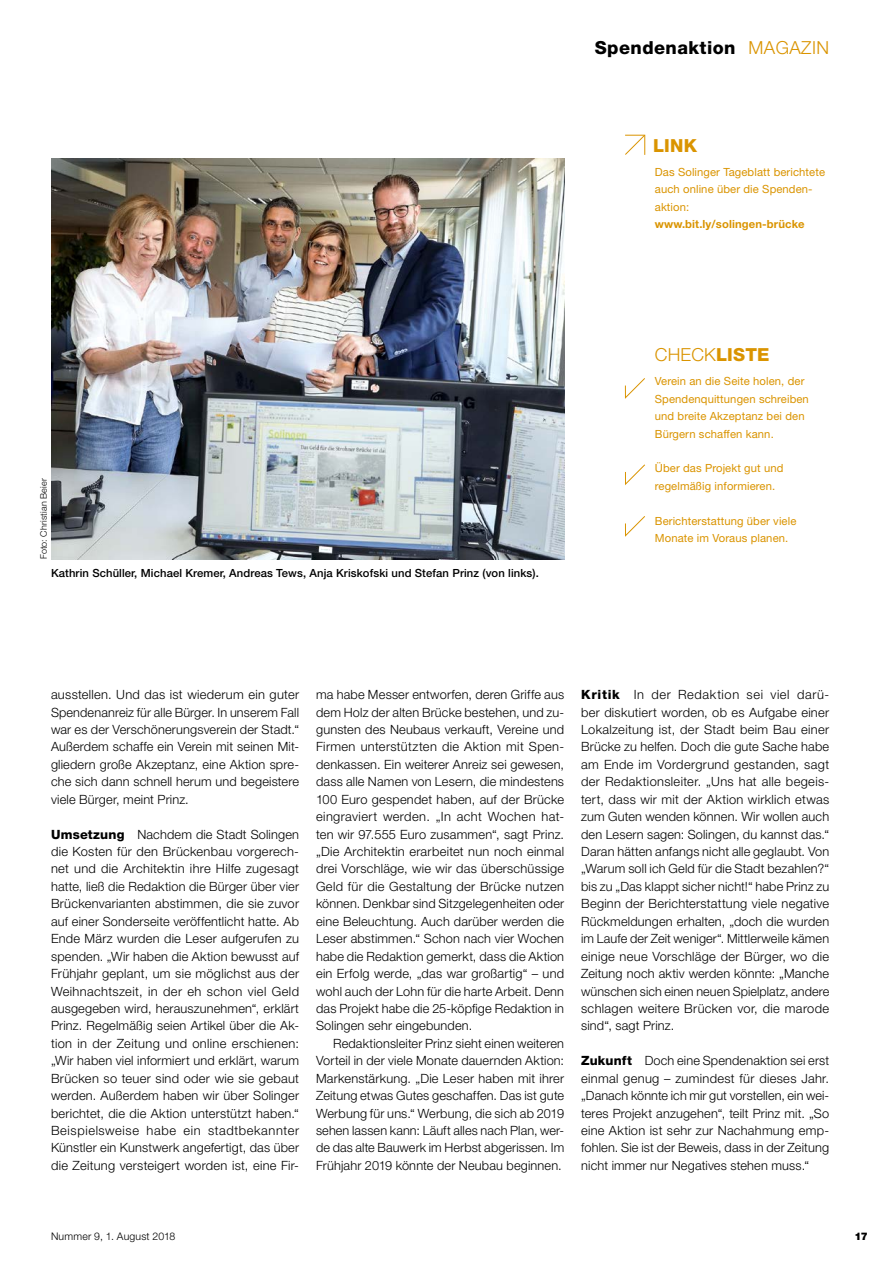
<style>
.page{position:relative;width:893px;height:1263px;background:#fff}
.page>*{position:absolute;margin:0;border:0;box-sizing:border-box;transform-origin:0 0}
.t1{font:800 18px "Helvetica Neue LT Std";letter-spacing:.025em;color:#000}
.t2{font:300 18px "Helvetica Neue LT Std";letter-spacing:.01em;color:#da9400}
.t3{font:800 18px "Helvetica Neue LT Std";color:#da9400}
.t4{font:300 12.75px/17.4px "Helvetica Neue LT Std";letter-spacing:.015em;color:#000;text-align:justify}
.t5{font:11.25px/17.4px "Helvetica Neue LT Std";letter-spacing:.01em;color:#da9400}
.t6{font:500 11.25px "Helvetica Neue LT Std";letter-spacing:.01em;color:#000}
.t7{font:700 11.25px "Helvetica Neue LT Std";letter-spacing:.01em;color:#da9400}
.t8{font:300 10.5px "Helvetica Neue LT Std";letter-spacing:.02em;color:#000}
.t9{font:900 10.5px "Helvetica Neue LT Std";color:#000}
.t10{font:300 9px "Helvetica Neue LT Std";letter-spacing:.025em;color:#000}
.s1{font-weight:300;color:#da9400}
.s2{font-weight:800}
</style>
<div class="page">
<img style="left:51px;top:159px;width:513px;height:401px">
<svg style="left:625px;top:134px;width:21px;height:21px"></svg>
<svg style="left:625px;top:378px;width:20px;height:21px"></svg>
<svg style="left:625px;top:464px;width:20px;height:22px"></svg>
<svg style="left:625px;top:516px;width:20px;height:21px"></svg>
<h1 class="t1" style="left:595px;top:37px;width:236px">Spendenaktion <span class="s1">MAGAZIN</span></h1>
<h1 class="t3" style="left:653px;top:135px;width:46px">LINK</h1>
<p class="t5" style="left:655px;top:163px;width:172px">Das Solinger Tageblatt berichtete auch online über die Spenden&shy;aktion:</p>
<p class="t7" style="left:655px;top:217px;width:151px">www.bit.ly/solingen-brücke</p>
<p class="t10" style="left:38px;top:559px;width:83px;rotate:-90deg">Foto: Christian Beier</p>
<p class="t6" style="left:51px;top:566px;width:489px">Kathrin Schüller, Michael Kremer, Andreas Tews, Anja Kriskofski und Stefan Prinz (von links).</p>
<h1 class="t2" style="left:655px;top:343px;width:116px">CHECK<span class="s2">LISTE</span></h1>
<p class="t5" style="left:655px;top:372px;width:156px">Verein an die Seite holen, der<br>Spendenquittungen schreiben und breite Akzeptanz bei den<br>Bürgern schaffen kann.</p>
<p class="t5" style="left:655px;top:460px;width:130px">Über das Projekt gut und regelmäßig informieren.</p>
<p class="t5" style="left:655px;top:512px;width:143px">Berichterstattung über viele<br>Monate im Voraus planen.</p>
<p class="t4" style="left:51px;top:686px;width:250px">ausstellen. Und das ist wiederum ein guter Spendenanreiz für alle Bürger. In unserem Fall war es der Verschönerungsverein der Stadt.“ Außerdem schaffe ein Verein mit seinen Mit&shy;gliedern große Akzeptanz, eine Aktion spre&shy;che sich dann schnell herum und begeistere viele Bürger, meint Prinz.</p>
<p class="t4" style="left:51px;top:825px;width:250px"><span class="s2">Umsetzung</span> Nachdem die Stadt Solingen die Kosten für den Brückenbau vorgerech&shy;net und die Architektin ihre Hilfe zugesagt hatte, ließ die Redaktion die Bürger über vier Brückenvarianten abstimmen, die sie zuvor auf einer Sonderseite veröffentlicht hatte. Ab Ende März wurden die Leser aufgerufen zu spenden. „Wir haben die Aktion bewusst auf Frühjahr geplant, um sie möglichst aus der Weihnachtszeit, in der eh schon viel Geld ausgegeben wird, herauszunehmen“, erklärt Prinz. Regelmäßig seien Artikel über die Ak&shy;tion in der Zeitung und online erschienen: „Wir haben viel informiert und erklärt, warum Brücken so teuer sind oder wie sie gebaut werden. Außerdem haben wir über Solinger berichtet, die die Aktion unterstützt haben.“ Beispielsweise habe ein stadtbekannter Künstler ein Kunstwerk angefertigt, das über die Zeitung versteigert worden ist, eine Fir-</p>
<p class="t4" style="left:316px;top:686px;width:250px">ma habe Messer entworfen, deren Griffe aus dem Holz der alten Brücke bestehen, und zu&shy;gunsten des Neubaus verkauft, Vereine und Firmen unterstützten die Aktion mit Spen&shy;denkassen. Ein weiterer Anreiz sei gewesen, dass alle Namen von Lesern, die mindestens 100 Euro gespendet haben, auf der Brücke eingraviert werden. „In acht Wochen hat&shy;ten wir 97.555 Euro zusammen“, sagt Prinz. „Die Architektin erarbeitet nun noch einmal drei Vorschläge, wie wir das überschüssige Geld für die Gestaltung der Brücke nutzen können. Denkbar sind Sitzgelegenheiten oder eine Beleuchtung. Auch darüber werden die Leser abstimmen.“ Schon nach vier Wochen habe die Redaktion gemerkt, dass die Aktion ein Erfolg werde, „das war großartig“ – und wohl auch der Lohn für die harte Arbeit. Denn das Projekt habe die 25-köpfige Redaktion in Solingen sehr eingebunden.</p>
<p class="t4" style="left:316px;top:1034px;width:250px;text-indent:17px">Redaktionsleiter Prinz sieht einen weiteren Vorteil in der viele Monate dauernden Aktion:<br>Markenstärkung. „Die Leser haben mit ihrer Zeitung etwas Gutes geschaffen. Das ist gute Werbung für uns.“ Werbung, die sich ab 2019 sehen lassen kann: Läuft alles nach Plan, wer&shy;de das alte Bauwerk im Herbst abgerissen. Im Frühjahr 2019 könnte der Neubau beginnen.</p>
<p class="t4" style="left:581px;top:686px;width:250px"><span class="s2">Kritik</span> In der Redaktion sei viel darü&shy;ber diskutiert worden, ob es Aufgabe einer Lokalzeitung ist, der Stadt beim Bau einer Brücke zu helfen. Doch die gute Sache habe am Ende im Vordergrund gestanden, sagt der Redaktionsleiter. „Uns hat alle begeis&shy;tert, dass wir mit der Aktion wirklich etwas zum Guten wenden können. Wir wollen auch den Lesern sagen: Solingen, du kannst das.“ Daran hätten anfangs nicht alle geglaubt. Von „Warum soll ich Geld für die Stadt bezahlen?“ bis zu „Das klappt sicher nicht!“ habe Prinz zu Beginn der Berichterstattung viele negative Rückmeldungen erhalten, „doch die wurden im Laufe der Zeit weniger“. Mittlerweile kämen einige neue Vorschläge der Bürger, wo die Zeitung noch aktiv werden könnte: „Manche wünschen sich einen neuen Spielplatz, andere schlagen weitere Brücken vor, die marode sind“, sagt Prinz.</p>
<p class="t4" style="left:581px;top:1052px;width:250px"><span class="s2">Zukunft</span> Doch eine Spendenaktion sei erst einmal genug – zumindest für dieses Jahr. „Danach könnte ich mir gut vorstellen, ein wei&shy;teres Projekt anzugehen“, teilt Prinz mit. „So eine Aktion ist sehr zur Nachahmung emp&shy;fohlen. Sie ist der Beweis, dass in der Zeitung nicht immer nur Negatives stehen muss.“</p>
<p class="t8" style="left:51px;top:1229px;width:126px">Nummer 9, 1. August 2018</p>
<p class="t9" style="left:854px;top:1230px;width:15px">17</p>
</div>
